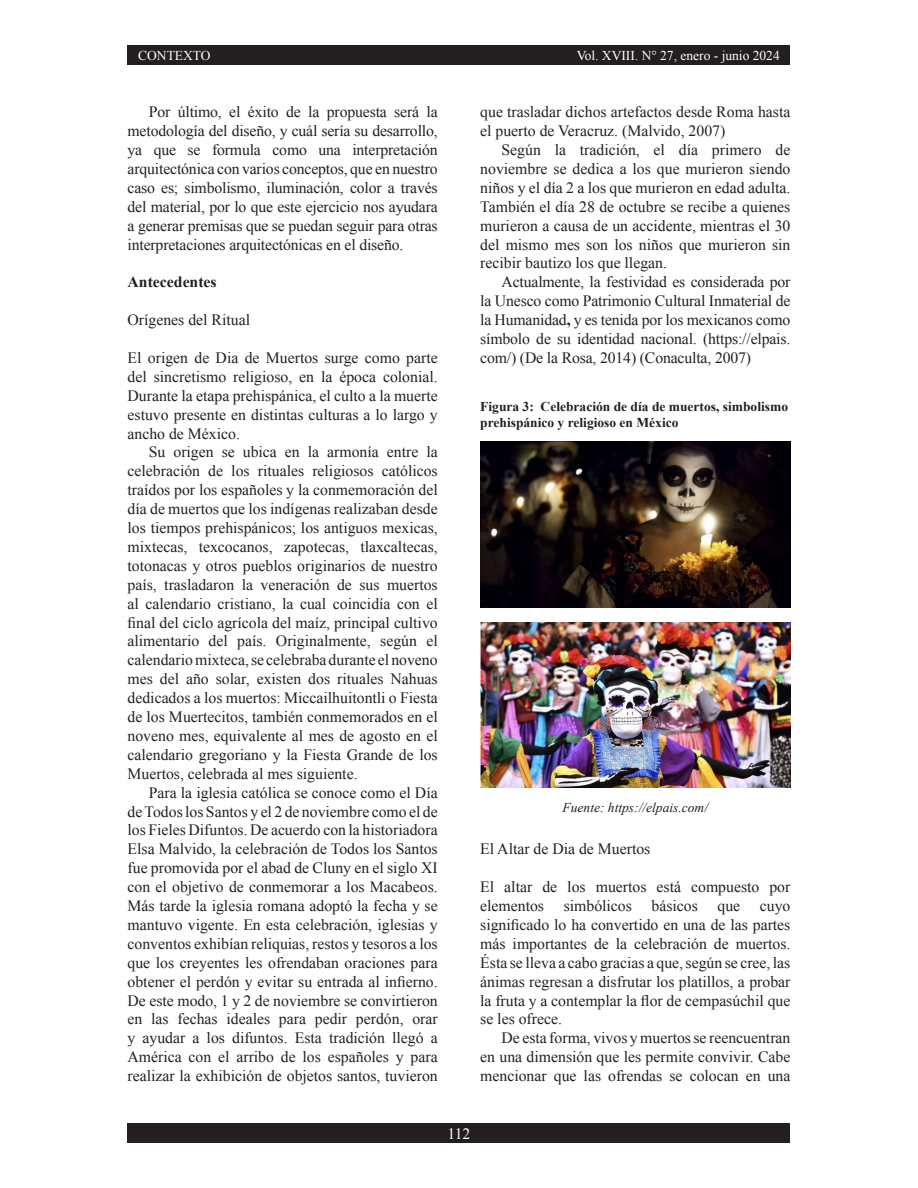
<style>
.page{position:relative;width:918px;height:1188px;background:#fff}
.page>*{position:absolute;margin:0;border:0;box-sizing:border-box;transform-origin:0 0}
.t1{font:15.75px/18.9px "Times New Roman";color:#231f20;text-align:justify}
.t2{font:700 15.75px "Times New Roman";color:#231f20}
.t3{font:15.75px "Times New Roman";color:#fff}
.t4{font:700 13.5px/16.2px "Times New Roman";color:#231f20}
.t5{font:13.5px "Times New Roman";color:#fff}
.t6{font:italic 13.5px "Times New Roman";color:#231f20}
.s1{font-weight:700}
</style>
<div class="page">
<div style="left:128px;top:1124px;width:662px;height:19px;background:#231f20"></div>
<div style="left:128px;top:45px;width:662px;height:19px;background:#231f20"></div>
<img style="left:480px;top:442px;width:310px;height:165px">
<img style="left:480px;top:622px;width:310px;height:165px">
<p class="t5" style="left:138px;top:47px;width:74px">CONTEXTO</p>
<p class="t5" style="left:577px;top:46px;width:205px">Vol. XVIII. N° 27, enero - junio 2024</p>
<p class="t1" style="left:128px;top:102px;width:312px;text-indent:21px">Por último, el éxito de la propuesta será la metodología del diseño, y cuál sería su desarrollo, ya que se formula como una interpretación arquitectónica con varios conceptos, que en nuestro caso es; simbolismo, iluminación, color a través del material, por lo que este ejercicio nos ayudara a generar premisas que se puedan seguir para otras interpretaciones arquitectónicas en el diseño.</p>
<p class="t2" style="left:128px;top:271px;width:91px">Antecedentes</p>
<p class="t1" style="left:128px;top:310px;width:124px">Orígenes del Ritual</p>
<p class="t1" style="left:128px;top:348px;width:312px">El origen de Dia de Muertos surge como parte del sincretismo religioso, en la época colonial.<br>Durante la etapa prehispánica, el culto a la muerte estuvo presente en distintas culturas a lo largo y ancho de México.</p>
<p class="t1" style="left:128px;top:442px;width:312px;text-indent:21px">Su origen se ubica en la armonía entre la celebración de los rituales religiosos católicos traídos por los españoles y la conmemoración del día de muertos que los indígenas realizaban desde los tiempos prehispánicos; los antiguos mexicas, mixtecas, texcocanos, zapotecas, tlaxcaltecas, totonacas y otros pueblos originarios de nuestro país, trasladaron la veneración de sus muertos al calendario cristiano, la cual coincidía con el final del ciclo agrícola del maíz, principal cultivo alimentario del país. Originalmente, según el calendario mixteca, se celebraba durante el noveno mes del año solar, existen dos rituales Nahuas dedicados a los muertos: Miccailhuitontli o Fiesta de los Muertecitos, también conmemorados en el noveno mes, equivalente al mes de agosto en el calendario gregoriano y la Fiesta Grande de los Muertos, celebrada al mes siguiente.</p>
<p class="t1" style="left:128px;top:783px;width:312px;text-indent:21px">Para la iglesia católica se conoce como el Día de Todos los Santos y el 2 de noviembre como el de los Fieles Difuntos. De acuerdo con la historiadora Elsa Malvido, la celebración de Todos los Santos fue promovida por el abad de Cluny en el siglo XI con el objetivo de conmemorar a los Macabeos.<br>Más tarde la iglesia romana adoptó la fecha y se mantuvo vigente. En esta celebración, iglesias y conventos exhibían reliquias, restos y tesoros a los que los creyentes les ofrendaban oraciones para obtener el perdón y evitar su entrada al infierno.<br>De este modo, 1 y 2 de noviembre se convirtieron en las fechas ideales para pedir perdón, orar y ayudar a los difuntos. Esta tradición llegó a América con el arribo de los españoles y para realizar la exhibición de objetos santos, tuvieron</p>
<p class="t1" style="left:480px;top:102px;width:312px">que trasladar dichos artefactos desde Roma hasta el puerto de Veracruz. (Malvido, 2007)</p>
<p class="t1" style="left:480px;top:140px;width:312px;text-indent:21px">Según la tradición, el día primero de noviembre se dedica a los que murieron siendo niños y el día 2 a los que murieron en edad adulta.<br>También el día 28 de octubre se recibe a quienes murieron a causa de un accidente, mientras el 30 del mismo mes son los niños que murieron sin recibir bautizo los que llegan.</p>
<p class="t1" style="left:480px;top:272px;width:312px;text-indent:21px">Actualmente, la festividad es considerada por la Unesco como Patrimonio Cultural Inmaterial de la Humanidad<span class="s1">,</span> y es tenida por los mexicanos como símbolo de su identidad nacional. (https://elpais. com/) (De la Rosa, 2014) (Conaculta, 2007)</p>
<p class="t4" style="left:480px;top:398px;width:309px">Figura 3: Celebración de día de muertos, simbolismo prehispánico y religioso en México</p>
<p class="t6" style="left:563px;top:798px;width:147px">Fuente: https://elpais.com/</p>
<p class="t1" style="left:480px;top:839px;width:172px">El Altar de Dia de Muertos</p>
<p class="t1" style="left:480px;top:877px;width:312px">El altar de los muertos está compuesto por elementos simbólicos básicos que cuyo significado lo ha convertido en una de las partes más importantes de la celebración de muertos.<br>Ésta se lleva a cabo gracias a que, según se cree, las ánimas regresan a disfrutar los platillos, a probar la fruta y a contemplar la flor de cempasúchil que se les ofrece.</p>
<p class="t1" style="left:480px;top:1028px;width:312px;text-indent:21px">De esta forma, vivos y muertos se reencuentran en una dimensión que les permite convivir. Cabe mencionar que las ofrendas se colocan en una</p>
<p class="t3" style="left:447px;top:1123px;width:25px">112</p>
</div>
